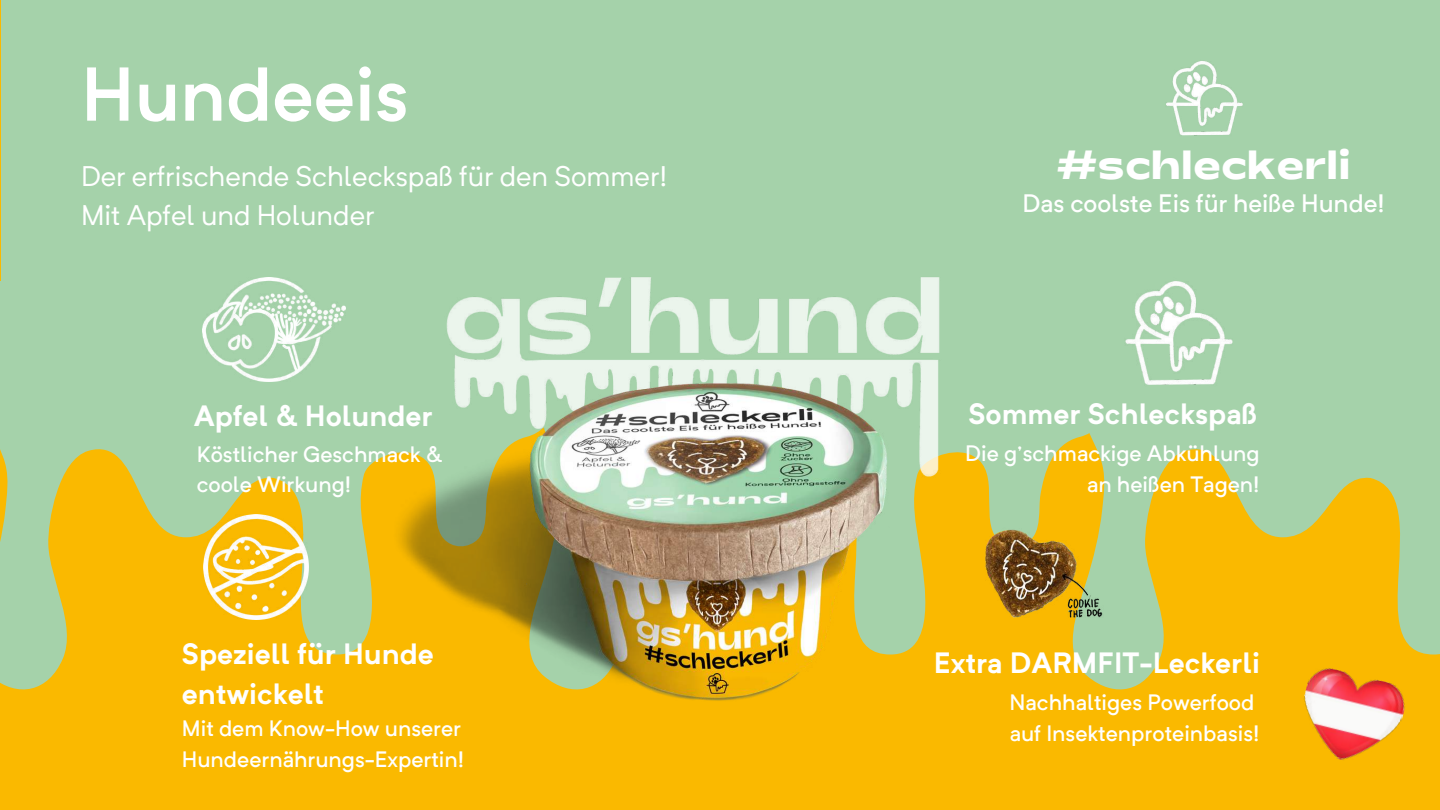
<style>
.page{position:relative;width:1440px;height:810px;background:#fab900}
.page>*{position:absolute;margin:0;border:0;box-sizing:border-box;transform-origin:0 0}
.t1{font:600 75px "Neutrif Pro";color:#fff}
.t2{font:700 40.7px "Adieu";color:#fff}
.t3{font:700 29px/40.5px "Neutrif Pro";color:#fff}
.t4{font:28px/39px "Neutrif Pro";color:#fff}
.t5{font:500 24.9px "Neutrif Pro";color:#fff}
.t6{font:500 22px/30.8px "Neutrif Pro";color:#fff}
</style>
<div class="page">
<svg style="left:0;top:366px;width:393px;height:323px;fill:#a5d2aa"></svg>
<svg style="left:894px;top:366px;width:179px;height:289px"></svg>
<svg style="left:1073px;top:366px;width:367px;height:323px;fill:#a5d2aa"></svg>
<div style="left:1px;top:0;width:1439px;height:281px;background:#a5d2aa"></div>
<div style="left:0;top:281px;width:1440px;height:85px;background:#a5d2aa"></div>
<img style="left:446px;top:277px;width:539px;height:210px">
<img style="left:1292px;top:664px;width:118px;height:96px">
<img style="left:393px;top:364px;width:501px;height:337px">
<img style="left:986px;top:517px;width:122px;height:103px">
<img style="left:1166px;top:61px;width:77px;height:75px">
<img style="left:202px;top:278px;width:143px;height:103px">
<img style="left:203px;top:514px;width:105px;height:105px">
<img style="left:1121px;top:281px;width:115px;height:108px">
<h1 class="t1" style="left:81px;top:64px;width:329px">Hundeeis</h1>
<p class="t4" style="left:81px;top:160px;width:588px">Der erfrischende Schleckspaß für den Sommer!<br>Mit Apfel und Holunder</p>
<h3 class="t3" style="left:194px;top:398px;width:240px">Apfel &amp; Holunder</h3>
<p class="t6" style="left:197px;top:441px;width:247px">Köstlicher Geschmack &amp; coole Wirkung!</p>
<h3 class="t3" style="left:182px;top:636px;width:254px">Speziell für Hunde entwickelt</h3>
<p class="t6" style="left:182px;top:715px;width:284px">Mit dem Know-How unserer<br>Hundeernährungs-Expertin!</p>
<h2 class="t2" style="left:1056px;top:139px;width:296px">#schleckerli</h2>
<p class="t5" style="left:1023px;top:193px;width:364px">Das coolste Eis für heiße Hunde!</p>
<h3 class="t3" style="left:968px;top:396px;width:290px">Sommer Schleckspaß</h3>
<p class="t6" style="left:965px;top:440px;width:296px;text-align:right">Die g'schmackige Abkühlung an heißen Tagen!</p>
<h3 class="t3" style="left:934px;top:645px;width:328px">Extra DARMFIT-Leckerli</h3>
<p class="t6" style="left:1010px;top:689px;width:252px">Nachhaltiges Powerfood auf Insektenproteinbasis!</p>
</div>
